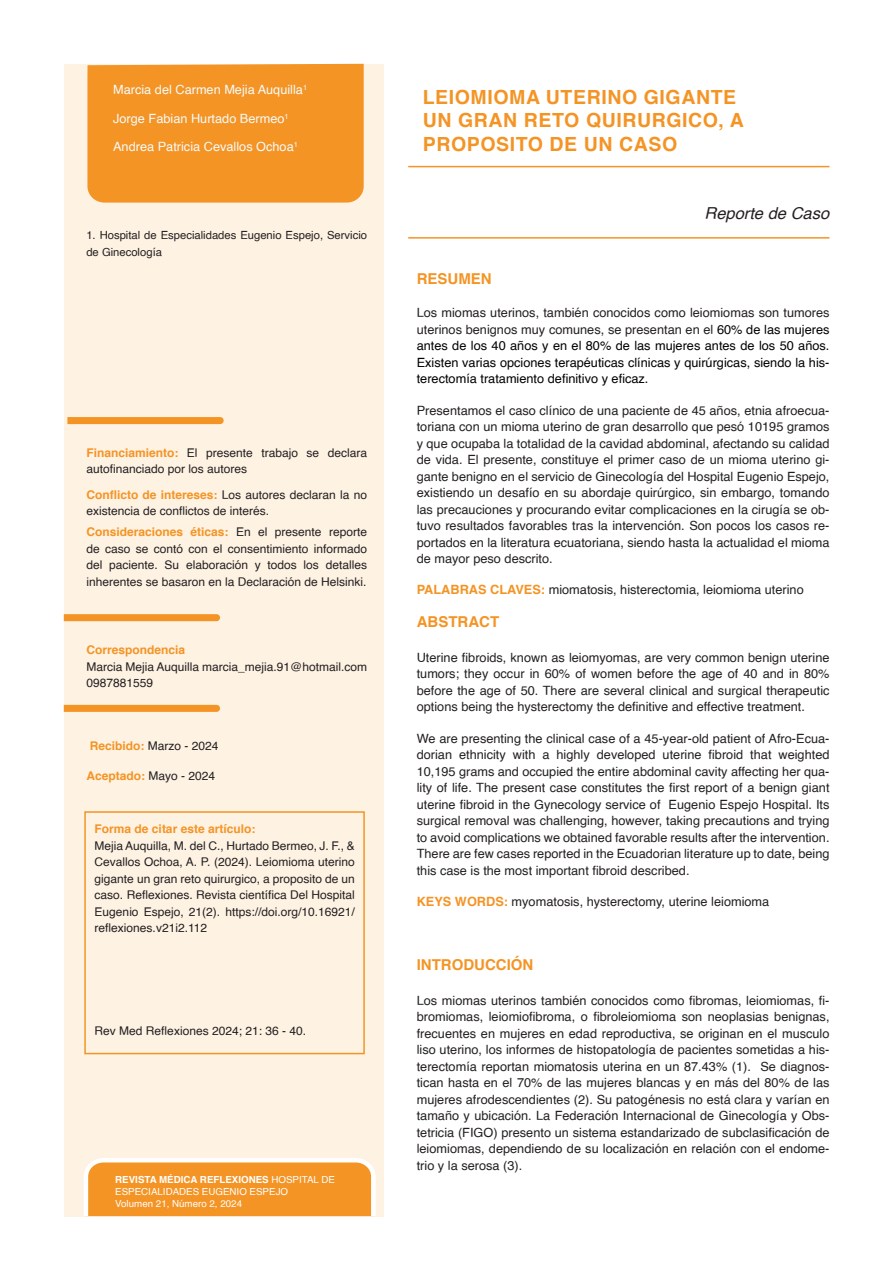
<style>
.page{position:relative;width:893px;height:1263px;background:#fff}
.page>*{position:absolute;margin:0;border:0;box-sizing:border-box;transform-origin:0 0}
.Titulo_1{font:700 19.5px/23.4px "Helvetica";letter-spacing:.03em;color:#f49425}
.t1{font:italic 16.5px "Helvetica";color:#231f20}
.Intertitulos_1{font:700 15px "Helvetica";color:#f49425}
.Parrafo_principal{font:12.75px/16.5px "Helvetica";color:#231f20;text-align:justify}
.Parrafo_principal-2{font:12.75px/16.5px "Helvetica";color:#000;text-align:justify}
.Autores{font:12.75px "Helvetica";color:#f6fbfb}
.t2{font:12px/16.5px "Helvetica";color:#231f20}
.t3{font:700 12px "Helvetica";color:#f49425}
.t4{font:11.25px/16.5px "Helvetica";color:#231f20}
.t5{font:9.75px/11.7px "Helvetica";color:#fff}
.s1{font-weight:700;color:#f49425}
.s2{font-weight:400;color:#231f20}
.s3{font-weight:700}
.s4{color:#231f20}
</style>
<div class="page">
<div style="left:64px;top:64px;width:319px;height:1153px;background:#fef2e3"></div>
<div style="left:87px;top:64px;width:277px;height:139px;background:#f49425"></div>
<svg style="left:84px;top:1158px;width:292px;height:59px;background:#f5a03f"></svg>
<hr style="left:408px;top:166px;width:421px;height:1px;background:#f49425">
<hr style="left:408px;top:237px;width:421px;height:2px;background:#f49425">
<div style="left:84px;top:811px;width:281px;height:243px;border:2px solid #f49425"></div>
<svg style="left:67px;top:417px;width:157px;height:7px"></svg>
<svg style="left:64px;top:614px;width:156px;height:7px"></svg>
<svg style="left:64px;top:705px;width:156px;height:7px"></svg>
<p class="Autores" style="left:113px;top:80px;width:196px">Marcia del Carmen Mejia Auquilla<sup>1</sup></p>
<p class="Autores" style="left:113px;top:109px;width:177px">Jorge Fabian Hurtado Bermeo<sup>1</sup></p>
<p class="Autores" style="left:113px;top:137px;width:186px">Andrea Patricia Cevallos Ochoa<sup>1</sup></p>
<p class="t4" style="left:86px;top:227px;width:282px">1. Hospital de Especialidades Eugenio Espejo, Servicio de Ginecología</p>
<p class="t2" style="left:86px;top:445px;width:282px"><span class="s1">Financiamiento:</span> El presente trabajo se declara autofinanciado por los autores</p>
<p class="t2" style="left:86px;top:487px;width:282px"><span class="s1">Conflicto de intereses:</span> Los autores declaran la no existencia de conflictos de interés.</p>
<p class="t2" style="left:86px;top:524px;width:282px;text-align:justify"><span class="s1">Consideraciones éticas:</span> En el presente reporte de caso se contó con el consentimiento informado del paciente. Su elaboración y todos los detalles inherentes se basaron en la Declaración de Helsinki.</p>
<p class="t3" style="left:86px;top:640px;width:100px">Correspondencia</p>
<p class="t2" style="left:86px;top:658px;width:282px">Marcia Mejia Auquilla marcia_mejia.91@hotmail.com<br>0987881559</p>
<p class="t2" style="left:90px;top:738px;width:130px"><span class="s1">Recibido:</span> Marzo - 2024</p>
<p class="t3" style="left:86px;top:766px;width:130px">Aceptado: <span class="s2">Mayo - 2024</span></p>
<p class="t3" style="left:95px;top:819px;width:162px">Forma de citar este artículo:</p>
<p class="t2" style="left:95px;top:837px;width:262px;text-align:justify">Mejia Auquilla, M. del C., Hurtado Bermeo, J. F., &amp; Cevallos Ochoa, A. P. (2024). Leiomioma uterino gigante un gran reto quirurgico, a proposito de un caso. Reflexiones. Revista científica Del Hospital Eugenio Espejo, 21(2). https://doi.org/10.16921/ reflexiones.v21i2.112</p>
<p class="t2" style="left:95px;top:1023px;width:213px">Rev Med Reflexiones 2024; 21: 36 - 40.</p>
<p class="t5" style="left:115px;top:1174px;width:221px"><span class="s3">REVISTA MÉDICA REFLEXIONES</span> HOSPITAL DE<br>ESPECIALIDADES EUGENIO ESPEJO</p>
<p class="t5" style="left:115px;top:1198px;width:128px">Volumen 21, Número 2, 2024</p>
<p class="Titulo_1" style="left:423px;top:86px;width:323px">LEIOMIOMA UTERINO GIGANTE<br>UN GRAN RETO QUIRURGICO, A<br>PROPOSITO DE UN CASO</p>
<p class="t1" style="left:704px;top:201px;width:126px">Reporte de Caso</p>
<p class="Intertitulos_1" style="left:417px;top:267px;width:76px">RESUMEN</p>
<p class="Parrafo_principal-2" style="left:417px;top:305px;width:414px"><span class="s4">Los miomas uterinos, también conocidos como leiomiomas son tumores uterinos benignos muy comunes, se presentan en el</span> 60% de las mujeres antes de los 40 años y en el 80% de las mujeres antes de los 50 años.<br>Existen varias opciones terapéuticas clínicas y quirúrgicas, siendo la his&shy;terectomía tratamiento definitivo y eficaz.</p>
<p class="Parrafo_principal" style="left:417px;top:402px;width:414px">Presentamos el caso clínico de una paciente de 45 años, etnia afroecua&shy;toriana con un mioma uterino de gran desarrollo que pesó 10195 gramos y que ocupaba la totalidad de la cavidad abdominal, afectando su calidad de vida. El presente, constituye el primer caso de un mioma uterino gi&shy;gante benigno en el servicio de Ginecología del Hospital Eugenio Espejo, existiendo un desafío en su abordaje quirúrgico, sin embargo, tomando las precauciones y procurando evitar complicaciones en la cirugía se ob&shy;tuvo resultados favorables tras la intervención. Son pocos los casos re&shy;portados en la literatura ecuatoriana, siendo hasta la actualidad el mioma de mayor peso descrito.</p>
<p class="Parrafo_principal" style="left:417px;top:582px;width:389px"><span class="s1">PALABRAS CLAVES:</span> miomatosis, histerectomia, leiomioma uterino</p>
<p class="Intertitulos_1" style="left:417px;top:610px;width:84px">ABSTRACT</p>
<p class="Parrafo_principal" style="left:417px;top:649px;width:414px">Uterine fibroids, known as leiomyomas, are very common benign uterine tumors; they occur in 60% of women before the age of 40 and in 80% before the age of 50. There are several clinical and surgical therapeutic options being the hysterectomy the definitive and effective treatment.</p>
<p class="Parrafo_principal" style="left:417px;top:730px;width:414px">We are presenting the clinical case of a 45-year-old patient of Afro-Ecua&shy;dorian ethnicity with a highly developed uterine fibroid that weighted 10,195 grams and occupied the entire abdominal cavity affecting her qua&shy;lity of life. The present case constitutes the first report of a benign giant uterine fibroid in the Gynecology service of Eugenio Espejo Hospital. Its surgical removal was challenging, however, taking precautions and trying to avoid complications we obtained favorable results after the intervention.<br>There are few cases reported in the Ecuadorian literature up to date, being this case is the most important fibroid described.</p>
<p class="Parrafo_principal" style="left:417px;top:894px;width:354px"><span class="s1">KEYS WORDS:</span> myomatosis, hysterectomy, uterine leiomioma</p>
<p class="Intertitulos_1" style="left:417px;top:953px;width:118px">INTRODUCCIÓN</p>
<p class="Parrafo_principal" style="left:417px;top:992px;width:414px">Los miomas uterinos también conocidos como fibromas, leiomiomas, fi&shy;bromiomas, leiomiofibroma, o fibroleiomioma son neoplasias benignas, frecuentes en mujeres en edad reproductiva, se originan en el musculo liso uterino, los informes de histopatología de pacientes sometidas a his&shy;terectomía reportan miomatosis uterina en un 87.43% (1). Se diagnos&shy;tican hasta en el 70% de las mujeres blancas y en más del 80% de las mujeres afrodescendientes (2). Su patogénesis no está clara y varían en tamaño y ubicación. La Federación Internacional de Ginecología y Obs&shy;tetricia (FIGO) presento un sistema estandarizado de subclasificación de leiomiomas, dependiendo de su localización en relación con el endome&shy;trio y la serosa (3).</p>
</div>
